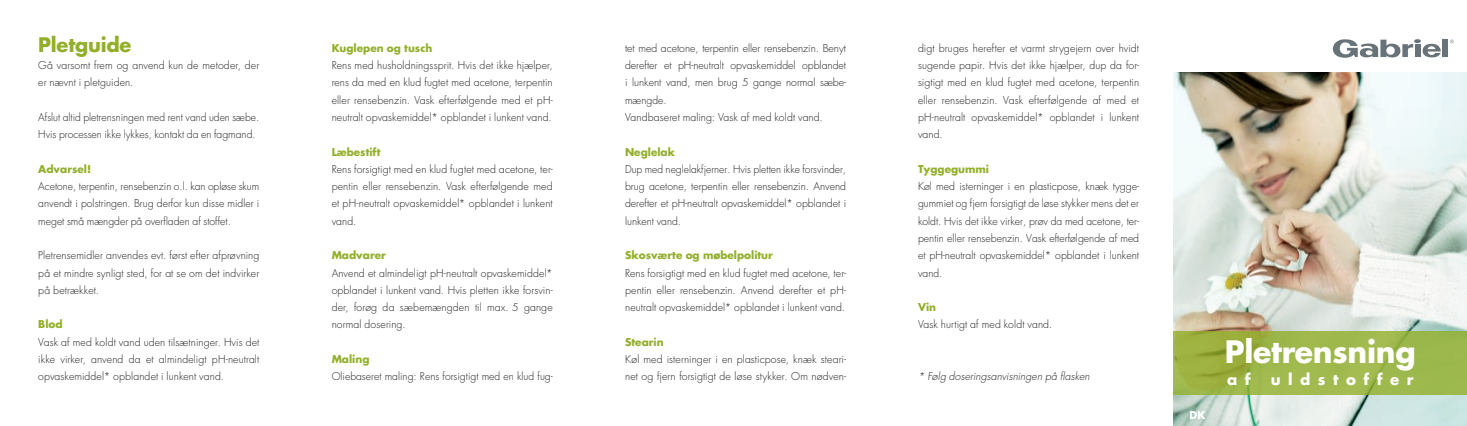
<style>
.page{position:relative;width:1467px;height:426px;background:#fff}
.page>*{position:absolute;margin:0;border:0;box-sizing:border-box;transform-origin:0 0}
.t1{font:700 30px "Futura";letter-spacing:-.01em;color:#fff}
.t2{font:700 19.5px "Futura";letter-spacing:-.01em;color:#92af2a}
.t3{font:700 15px "Futura";letter-spacing:.5em;color:#fff}
.t4{font:300 10.5px/17.2px "Futura";color:#231f20;text-align:justify}
.t5{font:700 10.5px "Futura";color:#92af2a}
.t6{font:italic 300 10.5px "Futura";letter-spacing:.01em;color:#231f20}
.t7{font:700 10.5px "Futura";color:#fff}
</style>
<div class="page">
<img style="left:1174px;top:72px;width:293px;height:353px">
<div style="left:1442px;top:40px;width:6px;height:17px;background:#687379"></div>
<svg style="left:1333px;top:39px;width:108px;height:19px"></svg>
<svg style="left:1450px;top:40px;width:4px;height:3px"></svg>
<svg style="left:1174px;top:331px;width:293px;height:63px;background:#9db549"></svg>
<h2 class="t2" style="left:38px;top:31px;width:95px">Pletguide</h2>
<p class="t4" style="left:38px;top:57px;width:223px">Gå varsomt frem og anvend kun de metoder, der er nævnt i pletguiden.</p>
<p class="t4" style="left:38px;top:109px;width:223px">Afslut altid pletrensningen med rent vand uden sæbe.<br>Hvis processen ikke lykkes, kontakt da en fagmand.</p>
<p class="t5" style="left:38px;top:162px;width:54px">Advarsel!</p>
<p class="t4" style="left:38px;top:178px;width:223px">Acetone, terpentin, rensebenzin o.l. kan opløse skum anvendt i polstringen. Brug derfor kun disse midler i meget små mængder på overfladen af stoffet.</p>
<p class="t4" style="left:38px;top:247px;width:223px">Pletrensemidler anvendes evt. først efter afprøvning på et mindre synligt sted, for at se om det indvirker på betrækket.</p>
<p class="t5" style="left:38px;top:317px;width:26px">Blod</p>
<p class="t4" style="left:38px;top:333px;width:223px">Vask af med koldt vand uden tilsætninger. Hvis det ikke virker, anvend da et almindeligt pH-neutralt opvaskemiddel* opblandet i lunkent vand.</p>
<p class="t5" style="left:332px;top:41px;width:102px">Kuglepen og tusch</p>
<p class="t4" style="left:332px;top:57px;width:223px">Rens med husholdningssprit. Hvis det ikke hjælper, rens da med en klud fugtet med acetone, terpentin eller rensebenzin. Vask efterfølgende med et pH&shy;neutralt opvaskemiddel* opblandet i lunkent vand.</p>
<p class="t5" style="left:332px;top:144px;width:50px">Læbestift</p>
<p class="t4" style="left:332px;top:160px;width:223px">Rens forsigtigt med en klud fugtet med acetone, ter&shy;pentin eller rensebenzin. Vask efterfølgende med et pH-neutralt opvaskemiddel* opblandet i lunkent vand.</p>
<p class="t5" style="left:332px;top:248px;width:56px">Madvarer</p>
<p class="t4" style="left:332px;top:264px;width:223px">Anvend et almindeligt pH-neutralt opvaskemiddel* opblandet i lunkent vand. Hvis pletten ikke forsvin&shy;der, forøg da sæbemængden til max. 5 gange normal dosering.</p>
<p class="t5" style="left:332px;top:351px;width:39px">Maling</p>
<p class="t4" style="left:332px;top:367px;width:223px">Oliebaseret maling: Rens forsigtigt med en klud fug-</p>
<p class="t4" style="left:625px;top:40px;width:223px;text-align:left">tet med acetone, terpentin eller rensebenzin. Benyt derefter et pH-neutralt opvaskemiddel opblandet i lunkent vand, men brug 5 gange normal sæbe&shy;mængde.<br>Vandbaseret maling: Vask af med koldt vand.</p>
<p class="t5" style="left:625px;top:144px;width:51px">Neglelak</p>
<p class="t4" style="left:625px;top:160px;width:223px">Dup med neglelakfjerner. Hvis pletten ikke forsvinder, brug acetone, terpentin eller rensebenzin. Anvend derefter et pH-neutralt opvaskemiddel* opblandet i lunkent vand.</p>
<p class="t5" style="left:625px;top:248px;width:149px">Skosværte og møbelpolitur</p>
<p class="t4" style="left:625px;top:264px;width:223px">Rens forsigtigt med en klud fugtet med acetone, ter&shy;pentin eller rensebenzin. Anvend derefter et pH&shy;neutralt opvaskemiddel* opblandet i lunkent vand.</p>
<p class="t5" style="left:625px;top:334px;width:40px">Stearin</p>
<p class="t4" style="left:625px;top:350px;width:223px">Køl med isterninger i en plasticpose, knæk steari&shy;net og fjern forsigtigt de løse stykker. Om nødven-</p>
<p class="t4" style="left:918px;top:40px;width:223px">digt bruges herefter et varmt strygejern over hvidt sugende papir. Hvis det ikke hjælper, dup da for&shy;sigtigt med en klud fugtet med acetone, terpentin eller rensebenzin. Vask efterfølgende af med et pH-neutralt opvaskemiddel* opblandet i lunkent vand.</p>
<p class="t5" style="left:918px;top:162px;width:73px">Tyggegummi</p>
<p class="t4" style="left:918px;top:178px;width:223px">Køl med isterninger i en plasticpose, knæk tygge&shy;gummiet og fjern forsigtigt de løse stykker mens det er koldt. Hvis det ikke virker, prøv da med acetone, ter&shy;pentin eller rensebenzin. Vask efterfølgende af med et pH-neutralt opvaskemiddel* opblandet i lunkent vand.</p>
<p class="t5" style="left:918px;top:300px;width:20px">Vin</p>
<p class="t4" style="left:918px;top:316px;width:136px">Vask hurtigt af med koldt vand.</p>
<p class="t6" style="left:918px;top:369px;width:173px">* Følg doseringsanvisningen på flasken</p>
<p class="t7" style="left:1190px;top:407px;width:17px">DK</p>
<h1 class="t1" style="left:1225px;top:331px;width:192px">Pletrensning</h1>
<h3 class="t3" style="left:1227px;top:369px;width:25px">a f</h3>
<h3 class="t3" style="left:1271px;top:369px;width:144px">uldstoffer</h3>
</div>
